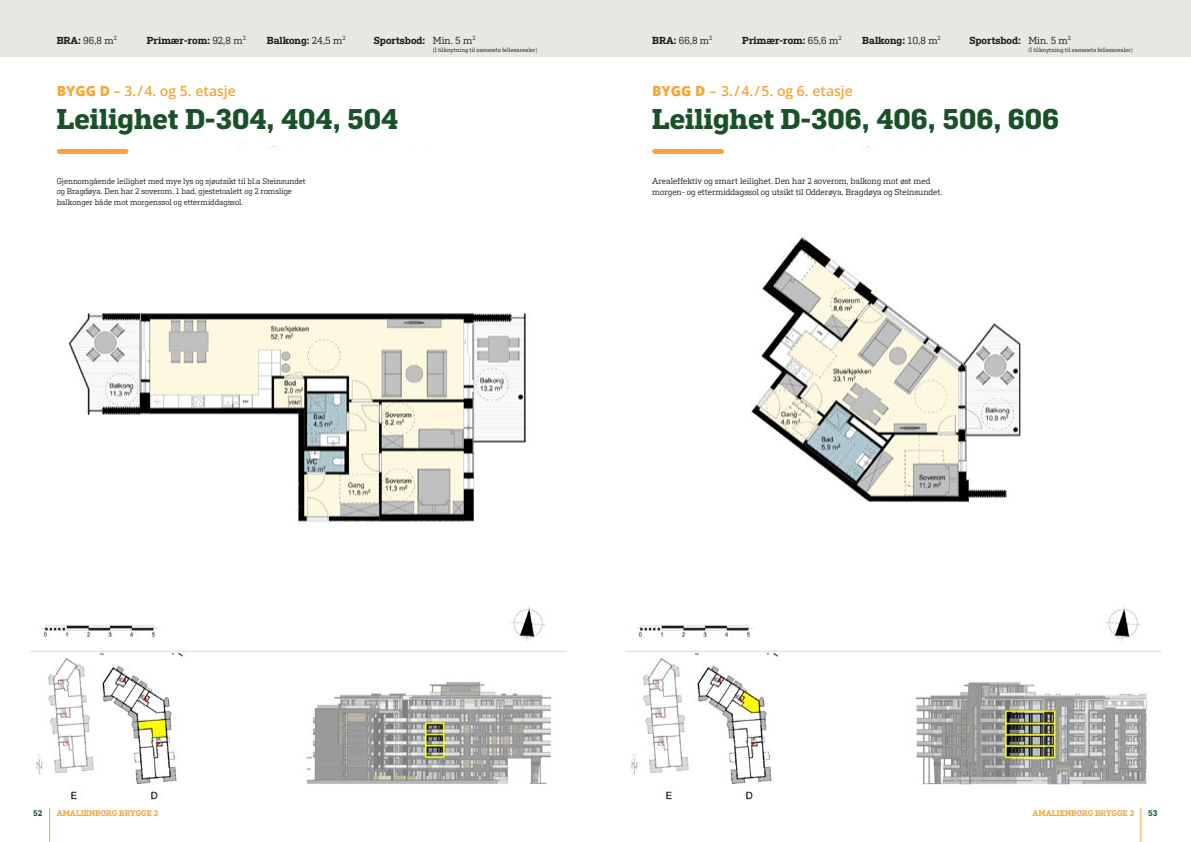
<style>
.page{position:relative;width:1191px;height:842px;background:#fff}
.page>*{position:absolute;margin:0;border:0;box-sizing:border-box;transform-origin:0 0}
.t1{font:700 28px "Flama Slab";color:#1a5128}
.t2{font:600 14px "Open Sans";color:#f7a635}
.t3{font:600 10px "Flama Slab";color:#1d1d1b}
.t4{font:10px "Flama Slab";color:#1d1d1b}
.t5{font:8.5px/10.5px "Flama Slab";color:#1d1d1b}
.t6{font:8px/10.5px "Flama Slab";color:#1d1d1b}
.t7{font:600 8px "Flama Slab";color:#f7a635}
.t8{font:600 8px "Flama Slab";color:#1a5128}
.t9{font:6px "Flama Slab";color:#1d1d1b}
.s1{font-weight:600}
.s2{font-weight:400}
.s3{font-weight:800}
</style>
<div class="page">
<img style="left:30px;top:146px;width:537px;height:654px">
<div style="left:59px;top:149px;width:66px;height:5px;background:#f7a635"></div>
<div style="left:0;top:0;width:595px;height:56px;background:#e6e8e2"></div>
<img style="left:625px;top:146px;width:537px;height:654px">
<div style="left:654px;top:149px;width:66px;height:5px;background:#f7a635"></div>
<div style="left:595px;top:0;width:596px;height:56px;background:#e6e8e2"></div>
<hr style="left:49px;top:808px;width:1px;height:34px;background:#f7a635">
<hr style="left:1140px;top:808px;width:1px;height:34px;background:#f7a635">
<p class="t4" style="left:57px;top:34px;width:62px"><span class="s1">BRA:</span> 96,8 m<sup>2</sup></p>
<p class="t3" style="left:147px;top:34px;width:100px">Primær-rom: <span class="s2">92,8 m</span><sup>2</sup></p>
<p class="t3" style="left:267px;top:34px;width:80px">Balkong: <span class="s2">24,5 m</span><sup>2</sup></p>
<p class="t3" style="left:374px;top:34px;width:103px">Sportsbod: <span class="s2">Min. 5 m</span><sup>2</sup></p>
<p class="t4" style="left:652px;top:34px;width:62px"><span class="s1">BRA:</span> 66,8 m<sup>2</sup></p>
<p class="t3" style="left:742px;top:34px;width:101px">Primær-rom: <span class="s2">65,6 m</span><sup>2</sup></p>
<p class="t3" style="left:862px;top:34px;width:80px">Balkong: <span class="s2">10,8 m</span><sup>2</sup></p>
<p class="t3" style="left:969px;top:34px;width:103px">Sportsbod: <span class="s2">Min. 5 m</span><sup>2</sup></p>
<p class="t9" style="left:433px;top:46px;width:106px">(I tilknytning til sameiets fellesarealer)</p>
<p class="t9" style="left:1028px;top:46px;width:106px">(I tilknytning til sameiets fellesarealer)</p>
<h2 class="t2" style="left:57px;top:81px;width:181px"><span class="s3">BYGG D</span> – 3. / 4. og 5. etasje</h2>
<h1 class="t1" style="left:57px;top:102px;width:343px">Leilighet D-304, 404, 504</h1>
<h2 class="t2" style="left:652px;top:81px;width:202px"><span class="s3">BYGG D</span> – 3. / 4. / 5. og 6. etasje</h2>
<h1 class="t1" style="left:652px;top:102px;width:408px">Leilighet D-306, 406, 506, 606</h1>
<p class="t6" style="left:57px;top:176px;width:250px">Gjennomgående leilighet med mye lys og sjøutsikt til bl.a Steinsundet og Bragdøya. Den har 2 soverom, 1 bad, gjestetoalett og 2 romslige balkonger både mot morgenssol og ettermiddagssol.</p>
<p class="t5" style="left:652px;top:176px;width:292px">Arealeffektiv og smart leilighet. Den har 2 soverom, balkong mot øst med morgen- og ettermiddagssol og utsikt til Odderøya, Bragdøya og Steinsundet.</p>
<p class="t8" style="left:33px;top:808px;width:11px">52</p>
<p class="t7" style="left:57px;top:808px;width:103px">AMALIENBORG BRYGGE 2</p>
<p class="t7" style="left:1032px;top:808px;width:103px">AMALIENBORG BRYGGE 2</p>
<p class="t8" style="left:1148px;top:808px;width:11px">53</p>
</div>
